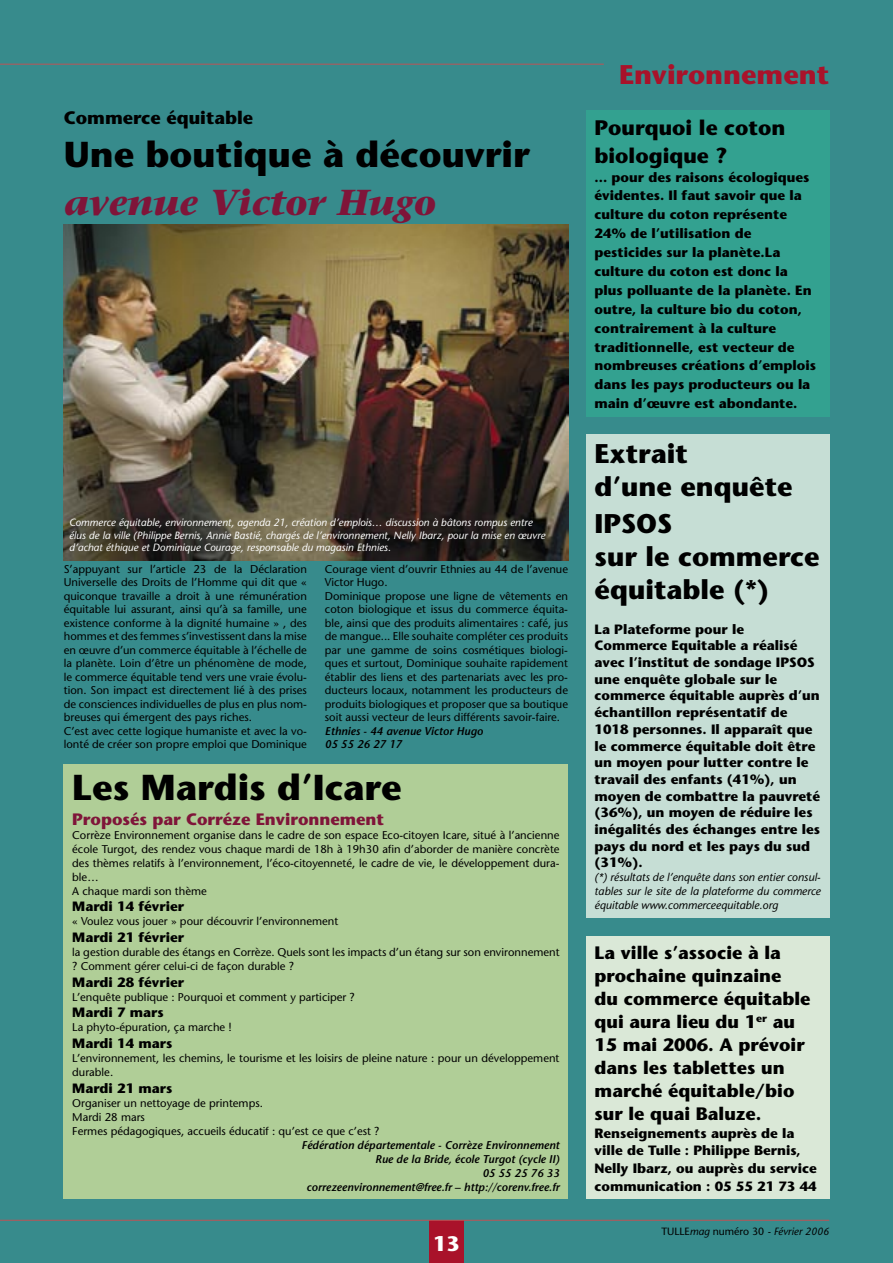
<style>
.page{position:relative;width:893px;height:1263px;background:#378b8c}
.page>*{position:absolute;margin:0;border:0;box-sizing:border-box;transform-origin:0 0}
.Titre_24{font:700 36px "Stone Sans";color:#000}
.Titre_24_serif{font:italic 700 36px "Stone Serif";color:#7f1539}
.Titre_18{font:700 27px/32.8px "Stone Sans";color:#000}
.t1{font:700 27px "Stone Sans";color:#a9122a}
.Titre_14{font:700 21px/27.9px "Stone Sans";color:#000}
.t2{font:700 21px "Stone Sans";color:#fff}
.Titre_12{font:700 18px/23.1px "Stone Sans";color:#000}
.Chapeau{font:700 16.5px "Stone Sans";color:#7f1539}
.Texte_présentation{font:700 13.5px/16.6px "Stone Sans";color:#000}
.Théâtre_date{font:700 13.5px/17.7px "Stone Sans";color:#000}
.Texte{font:11.25px/13.5px "Stone Sans";color:#000}
.Texte_gras_italique{font:italic 600 11.25px "Stone Sans";color:#000}
.Texte_italique{font:italic 11.25px/14px "Stone Sans";color:#000;text-align:justify}
.Légende{font:italic 10.5px/12.6px "Stone Sans";color:#fff}
.t3{font:italic 10.5px "Stone Sans";color:#000}
.s1{font-style:normal}
</style>
<div class="page">
<img style="left:64px;top:224px;width:504px;height:336px">
<div style="left:429px;top:1220px;width:34px;height:43px;background:#a9122a"></div>
<hr style="left:0;top:64px;width:604px;height:1px;background:#bb5456">
<hr style="left:0;top:1220px;width:829px;height:1px;background:#bb5456">
<div style="left:586px;top:111px;width:243px;height:306px;background:#33a190"></div>
<div style="left:586px;top:434px;width:243px;height:484px;background:#c6ded5"></div>
<div style="left:586px;top:936px;width:243px;height:263px;background:#dae8d7"></div>
<div style="left:64px;top:764px;width:504px;height:435px;background:#b0ce97"></div>
<p class="Titre_12" style="left:64px;top:106px;width:191px">Commerce équitable</p>
<p class="Titre_24" style="left:64px;top:133px;width:467px">Une boutique à découvrir</p>
<p class="Titre_24_serif" style="left:64px;top:179px;width:373px">avenue Victor Hugo</p>
<p class="Légende" style="left:69px;top:516px;width:478px">Commerce équitable, environnement, agenda 21, création d’emplois… discussion à bâtons rompus entre élus de la ville (Philippe Bernis, Annie Bastié, chargés de l’environnement, Nelly Ibarz, pour la mise en œuvre d’achat éthique et Dominique Courage, responsable du magasin Ethnies.</p>
<p class="Texte" style="left:64px;top:562px;width:245px;text-align:justify">S’appuyant sur l’article 23 de la Déclaration Universelle des Droits de l’Homme qui dit que « quiconque travaille a droit à une rémunération équitable lui assurant, ainsi qu’à sa famille, une existence conforme à la dignité humaine » , des hommes et des femmes s’investissent dans la mise en œuvre d’un commerce équitable à l’échelle de la planète. Loin d’être un phénomène de mode, le commerce équitable tend vers une vraie évolu&shy;tion. Son impact est directement lié à des prises de consciences individuelles de plus en plus nom&shy;breuses qui émergent des pays riches.</p>
<p class="Texte" style="left:64px;top:724px;width:245px">C’est avec cette logique humaniste et avec la vo&shy;lonté de créer son propre emploi que Dominique</p>
<p class="Texte" style="left:325px;top:562px;width:245px">Courage vient d’ouvrir Ethnies au 44 de l’avenue<br>Victor Hugo.</p>
<p class="Texte" style="left:325px;top:589px;width:245px;text-align:justify">Dominique propose une ligne de vêtements en coton biologique et issus du commerce équita&shy;ble, ainsi que des produits alimentaires : café, jus de mangue... Elle souhaite compléter ces produits par une gamme de soins cosmétiques biologi&shy;ques et surtout, Dominique souhaite rapidement établir des liens et des partenariats avec les pro&shy;ducteurs locaux, notamment les producteurs de produits biologiques et proposer que sa boutique soit aussi vecteur de leurs différents savoir-faire.</p>
<p class="Texte_gras_italique" style="left:325px;top:724px;width:160px">Ethnies - 44 avenue Victor Hugo</p>
<p class="Texte_gras_italique" style="left:325px;top:738px;width:79px">05 55 26 27 17</p>
<p class="Titre_24" style="left:72px;top:766px;width:331px">Les Mardis d’Icare</p>
<p class="Chapeau" style="left:72px;top:809px;width:313px">Proposés par Corréze Environnement</p>
<p class="Texte" style="left:72px;top:828px;width:489px;line-height:14px;text-align:justify">Corrèze Environnement organise dans le cadre de son espace Eco-citoyen Icare, situé à l’ancienne école Turgot, des rendez vous chaque mardi de 18h à 19h30 afin d’aborder de manière concrète des thèmes relatifs à l’environnement, l’éco-citoyenneté, le cadre de vie, le développement dura&shy;ble…</p>
<p class="Texte" style="left:72px;top:884px;width:136px">A chaque mardi son thème</p>
<p class="Texte_présentation" style="left:72px;top:898px;width:113px">Mardi 14 février</p>
<p class="Texte" style="left:72px;top:914px;width:268px">« Voulez vous jouer » pour découvrir l’environnement</p>
<p class="Texte_présentation" style="left:72px;top:929px;width:113px">Mardi 21 février</p>
<p class="Texte" style="left:72px;top:945px;width:489px;line-height:14px">la gestion durable des étangs en Corrèze. Quels sont les impacts d’un étang sur son environnement ? Comment gérer celui-ci de façon durable ?</p>
<p class="Texte_présentation" style="left:72px;top:973px;width:113px">Mardi 28 février</p>
<p class="Texte" style="left:72px;top:990px;width:284px">L’enquête publique : Pourquoi et comment y participer ?</p>
<p class="Texte_présentation" style="left:72px;top:1004px;width:93px">Mardi 7 mars</p>
<p class="Texte" style="left:72px;top:1021px;width:161px">La phyto-épuration, ça marche !</p>
<p class="Texte_présentation" style="left:72px;top:1035px;width:102px">Mardi 14 mars</p>
<p class="Texte" style="left:72px;top:1051px;width:489px;line-height:14px">L’environnement, les chemins, le tourisme et les loisirs de pleine nature : pour un développement durable.</p>
<p class="Texte_présentation" style="left:72px;top:1080px;width:102px">Mardi 21 mars</p>
<p class="Texte" style="left:72px;top:1096px;width:192px">Organiser un nettoyage de printemps.</p>
<p class="Texte" style="left:72px;top:1110px;width:74px">Mardi 28 mars</p>
<p class="Texte" style="left:72px;top:1124px;width:309px">Fermes pédagogiques, accueils éducatif : qu’est ce que c’est ?</p>
<p class="Texte_gras_italique" style="left:302px;top:1138px;width:259px">Fédération départementale - Corrèze Environnement</p>
<p class="Texte_gras_italique" style="left:375px;top:1152px;width:186px">Rue de la Bride, école Turgot (cycle II)</p>
<p class="Texte_gras_italique" style="left:482px;top:1166px;width:79px">05 55 25 76 33</p>
<p class="Texte_gras_italique" style="left:306px;top:1180px;width:255px">correzeenvironnement@free.fr – http://corenv.free.fr</p>
<p class="t2" style="left:433px;top:1231px;width:28px">13</p>
<p class="t1" style="left:619px;top:58px;width:212px">Environnement</p>
<p class="Titre_14" style="left:595px;top:114px;width:192px">Pourquoi le coton biologique ?</p>
<p class="Texte_présentation" style="left:595px;top:167px;width:223px;line-height:18.9px">... pour des raisons écologiques évidentes. Il faut savoir que la culture du coton représente<br>24% de l’utilisation de pesticides sur la planète.La culture du coton est donc la plus polluante de la planète. En outre, la culture bio du coton, contrairement à la culture traditionnelle, est vecteur de nombreuses créations d’emplois dans les pays producteurs ou la main d’œuvre est abondante.</p>
<p class="Titre_18" style="left:595px;top:437px;width:200px">Extrait<br>d’une enquête</p>
<p class="Titre_18" style="left:595px;top:507px;width:226px">IPSOS<br>sur le commerce équitable (*)</p>
<p class="Texte_présentation" style="left:595px;top:621px;width:227px">La Plateforme pour le<br>Commerce Equitable a réalisé avec l’institut de sondage IPSOS une enquête globale sur le commerce équitable auprès d’un échantillon représentatif de<br>1018 personnes. Il apparaît que le commerce équitable doit être un moyen pour lutter contre le travail des enfants (41%), un moyen de combattre la pauvreté (36%), un moyen de réduire les inégalités des échanges entre les pays du nord et les pays du sud (31%).</p>
<p class="Texte_italique" style="left:595px;top:870px;width:228px">(*) résultats de l’enquête dans son entier consul&shy;tables sur le site de la plateforme du commerce équitable www.commerceequitable.org</p>
<p class="Titre_12" style="left:595px;top:941px;width:217px">La ville s’associe à la prochaine quinzaine<br>du commerce équitable qui aura lieu du 1<sup>er</sup> au<br>15 mai 2006. A prévoir dans les tablettes un marché équitable/bio sur le quai Baluze.</p>
<p class="Théâtre_date" style="left:595px;top:1124px;width:224px">Renseignements auprès de la ville de Tulle : Philippe Bernis,<br>Nelly Ibarz, ou auprès du service communication : 05 55 21 73 44</p>
<p class="t3" style="left:661px;top:1225px;width:169px"><span class="s1">TULLE</span>mag <span class="s1">numéro 30</span> - Février 2006</p>
</div>
